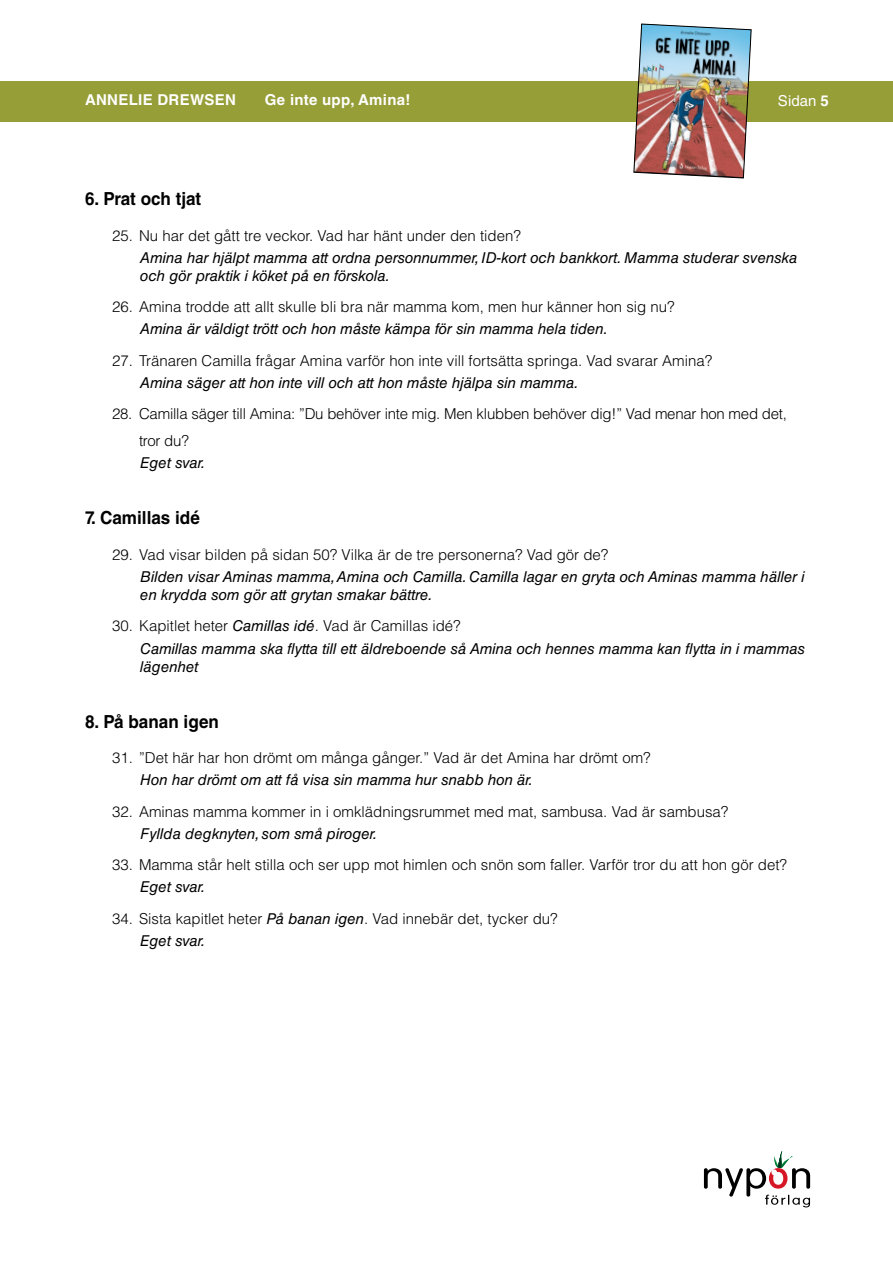
<style>
.page{position:relative;width:893px;height:1263px;background:#fff}
.page>*{position:absolute;margin:0;border:0;box-sizing:border-box;transform-origin:0 0}
.t1{font:700 18px "Helvetica LT Std";color:#000;scale:.95 1}
.t2{font:300 15px/27px "Helvetica LT Std";color:#000}
.t3{font:italic 15px/18px "Helvetica LT Std";color:#000}
.t4{font:700 15px "Helvetica LT Std";letter-spacing:.02em;color:#fff}
.t5{font:15px "Helvetica LT Std";color:#fff}
.s1{font-weight:700}
.s2{font-weight:300;font-style:normal}
.s3{font-weight:400;font-style:italic}
</style>
<div class="page">
<div style="left:0;top:81px;width:893px;height:40px;background:#969e38"></div>
<svg style="left:704px;top:1151px;width:106px;height:56px"></svg>
<img style="left:633px;top:23px;width:119px;height:156px">
<p class="t4" style="left:85px;top:90px;width:152px">ANNELIE DREWSEN</p>
<p class="t4" style="left:265px;top:90px;width:147px">Ge inte upp, Amina!</p>
<p class="t5" style="left:778px;top:92px;width:52px">Sidan <span class="s1">5</span></p>
<p class="t1" style="left:85px;top:188px;width:124px">6. Prat och tjat</p>
<p class="t2" style="left:112px;top:222px;width:410px">25. Nu har det gått tre veckor. Vad har hänt under den tiden?</p>
<p class="t3" style="left:140px;top:248px;width:659px">Amina har hjälpt mamma att ordna personnummer, ID-kort och bankkort. Mamma studerar svenska och gör praktik i köket på en förskola.</p>
<p class="t2" style="left:112px;top:293px;width:564px">26. Amina trodde att allt skulle bli bra när mamma kom, men hur känner hon sig nu?</p>
<p class="t3" style="left:140px;top:320px;width:469px">Amina är väldigt trött och hon måste kämpa för sin mamma hela tiden.</p>
<p class="t2" style="left:112px;top:346px;width:602px">27. Tränaren Camilla frågar Amina varför hon inte vill fortsätta springa. Vad svarar Amina?</p>
<p class="t3" style="left:140px;top:373px;width:440px">Amina säger att hon inte vill och att hon måste hjälpa sin mamma.</p>
<p class="t2" style="left:139px;top:400px;width:649px;text-indent:-27px">28. Camilla säger till Amina: ”Du behöver inte mig. Men klubben behöver dig!” Vad menar hon med det, tror du?</p>
<p class="t3" style="left:140px;top:454px;width:66px">Eget svar.</p>
<p class="t1" style="left:85px;top:507px;width:122px">7. Camillas idé</p>
<p class="t2" style="left:112px;top:541px;width:498px">29. Vad visar bilden på sidan 50? Vilka är de tre personerna? Vad gör de?</p>
<p class="t3" style="left:140px;top:568px;width:666px">Bilden visar Aminas mamma, Amina och Camilla. Camilla lagar en gryta och Aminas mamma häller i en krydda som gör att grytan smakar bättre.</p>
<p class="t3" style="left:140px;top:615px;width:667px;line-height:22.2px;text-indent:-28px"><span class="s2">30. Kapitlet heter</span> Camillas idé<span class="s2">. Vad är Camillas idé?<br></span>Camillas mamma ska flytta till ett äldreboende så Amina och hennes mamma kan flytta in i mammas</p>
<p class="t3" style="left:140px;top:657px;width:60px">lägenhet</p>
<p class="t1" style="left:85px;top:710px;width:142px">8. På banan igen</p>
<p class="t2" style="left:112px;top:744px;width:540px">31. ”Det här har hon drömt om många gånger.” Vad är det Amina har drömt om?</p>
<p class="t3" style="left:140px;top:771px;width:394px">Hon har drömt om att få visa sin mamma hur snabb hon är.</p>
<p class="t2" style="left:112px;top:797px;width:618px">32. Aminas mamma kommer in i omklädningsrummet med mat, sambusa. Vad är sambusa?</p>
<p class="t3" style="left:140px;top:824px;width:239px">Fyllda degknyten, som små piroger.</p>
<p class="t2" style="left:112px;top:851px;width:677px">33. Mamma står helt stilla och ser upp mot himlen och snön som faller. Varför tror du att hon gör det?</p>
<p class="t3" style="left:140px;top:878px;width:66px">Eget svar.</p>
<p class="t2" style="left:140px;top:907px;width:419px;line-height:22.2px;text-indent:-28px">34. Sista kapitlet heter <span class="s3">På banan igen</span>. Vad innebär det, tycker du?<br><span class="s3">Eget svar.</span></p>
</div>
